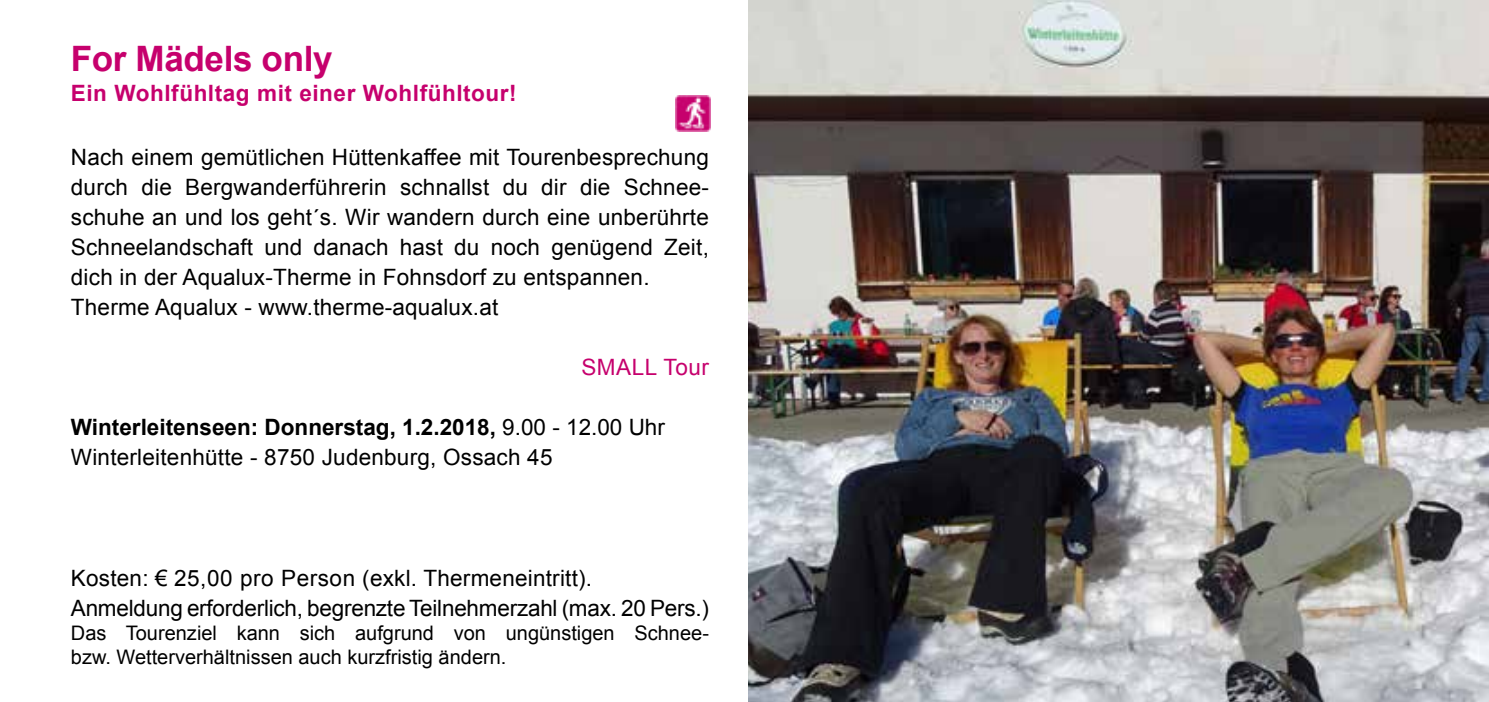
<style>
.page{position:relative;width:1489px;height:702px;background:#fff}
.page>*{position:absolute;margin:0;border:0;box-sizing:border-box;transform-origin:0 0}
.t1{font:700 35px "Arial";letter-spacing:-.01em;color:#c6006d}
.t2{font:22.5px/30px "Arial";letter-spacing:.01em;color:#000}
.t3{font:22.5px/30px "Arial";letter-spacing:-.01em;color:#000}
.t4{font:700 22.5px "Arial";letter-spacing:.025em;color:#c6006d}
.t5{font:22.5px "Arial";letter-spacing:.025em;color:#c6006d}
.t6{font:20px/24px "Arial";color:#000}
.s1{font-weight:700}
</style>
<div class="page">
<img style="left:748px;top:0;width:740px;height:702px">
<img style="left:675px;top:96px;width:35px;height:35px">
<h1 class="t1" style="left:71px;top:34px;width:263px">For Mädels only</h1>
<p class="t4" style="left:71px;top:77px;width:447px">Ein Wohlfühltag mit einer Wohlfühltour!</p>
<p class="t2" style="left:71px;top:142px;width:639px">Nach einem gemütlichen Hüttenkaffee mit Tourenbesprechung durch die Bergwanderführerin schnallst du dir die Schnee&shy;schuhe an und los geht´s. Wir wandern durch eine unberührte Schneelandschaft und danach hast du noch genügend Zeit, dich in der Aqualux-Therme in Fohnsdorf zu entspannen.<br>Therme Aqualux - www.therme-aqualux.at</p>
<p class="t5" style="left:581px;top:352px;width:129px">SMALL Tour</p>
<p class="t2" style="left:71px;top:412px;width:595px"><span class="s1">Winterleitenseen: Donnerstag, 1.2.2018,</span> 9.00 - 12.00 Uhr<br>Winterleitenhütte - 8750 Judenburg, Ossach 45</p>
<p class="t3" style="left:71px;top:562px;width:639px">Kosten: € 25,00 pro Person (exkl. Thermeneintritt).<br>Anmeldung erforderlich, begrenzte Teilnehmerzahl (max. 20 Pers.)</p>
<p class="t6" style="left:71px;top:620px;width:639px">Das Tourenziel kann sich aufgrund von ungünstigen Schnee&shy;bzw. Wetterverhältnissen auch kurzfristig ändern.</p>
</div>
